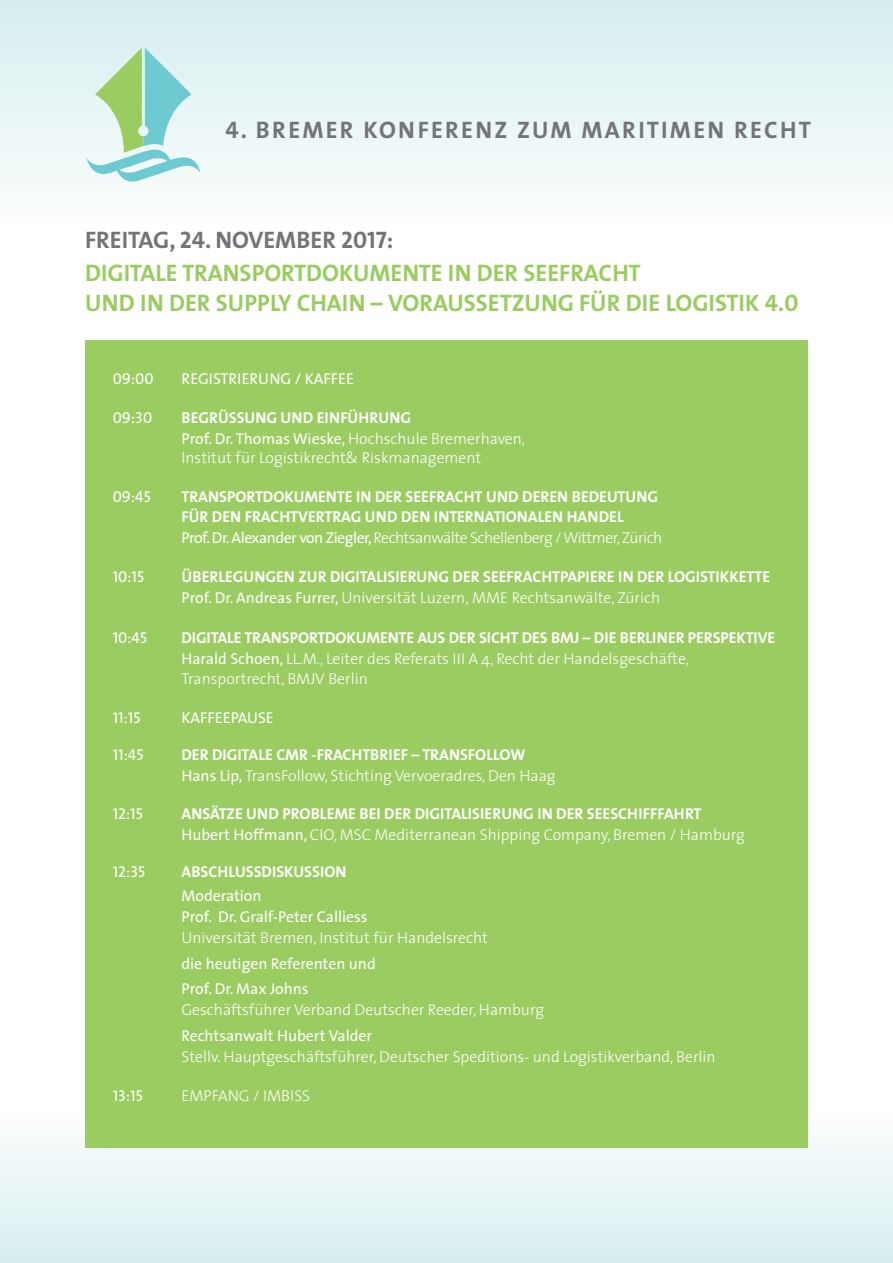
<style>
.page{position:relative;width:893px;height:1263px;background:#fff}
.page>*{position:absolute;margin:0;border:0;box-sizing:border-box;transform-origin:0 0}
.t1{font:24px/30px "The Sans Bold Caps";color:#9acc61}
.t2{font:700 24px "The Sans";letter-spacing:.095em;color:#737477}
.t3{font:24px "The Sans Bold Caps";color:#737477}
.t4{font:700 15.75px/21px "The Sans";color:#fff}
.t5{font:300 15.75px/21px "The Sans";color:#fff}
.t6{font:15.75px/21px "The Sans";color:#fff}
.t7{font:300 15.75px "The Sans";letter-spacing:-.03em;color:#fff}
.t8{font:15.75px "The Sans Caps";color:#fff}
.s1{font-family:"The Sans Bold Caps";font-weight:400}
.s2{font-family:"The Sans";font-weight:700}
.s3{font-weight:400}
.s4{font-weight:300}
.s5{font-weight:700}
</style>
<div class="page">
<div style="left:0;top:1114px;width:893px;height:148px;background:linear-gradient(to bottom,#fcfefd,#d6eeef)"></div>
<div style="left:0;top:0;width:893px;height:222px;background:linear-gradient(to bottom,#d5eeef,#fcfdfd)"></div>
<svg style="left:86px;top:48px;width:114px;height:134px"></svg>
<div style="left:85px;top:340px;width:723px;height:808px;background:#9acc61"></div>
<h1 class="t2" style="left:225px;top:121px;width:587px"><span class="s1">4</span>. BREMER KONFERENZ ZUM MARITIMEN RECHT</h1>
<h1 class="t3" style="left:85px;top:225px;width:310px">FREITAG, 24. NOVEMBER 2017:</h1>
<h1 class="t1" style="left:85px;top:257px;width:715px">DIGITALE TRANSPORTDOKUMENTE IN DER SEEFRACHT<br>UND IN DER SUPPLY CHAIN <span class="s2">–</span> VORAUSSETZUNG FÜR DIE LOGISTIK 4.0</h1>
<p class="t8" style="left:113px;top:369px;width:42px">09:00</p>
<p class="t8" style="left:113px;top:408px;width:41px">09:30</p>
<p class="t8" style="left:113px;top:488px;width:40px">09:45</p>
<p class="t8" style="left:113px;top:567px;width:33px">10:15</p>
<p class="t8" style="left:113px;top:629px;width:36px">10:45</p>
<p class="t8" style="left:113px;top:708px;width:30px">11:15</p>
<p class="t8" style="left:113px;top:746px;width:33px">11:45</p>
<p class="t8" style="left:113px;top:804px;width:32px">12:15</p>
<p class="t8" style="left:113px;top:863px;width:34px">12:35</p>
<p class="t8" style="left:113px;top:1086px;width:32px">13:15</p>
<p class="t6" style="left:181px;top:370px;width:174px">REGISTRIERUNG / KAFFEE</p>
<p class="t4" style="left:181px;top:409px;width:345px">BEGRÜSSUNG UND EINFÜHRUNG<br><span class="s3">Prof. Dr. Thomas Wieske,</span> <span class="s4">Hochschule Bremerhaven,</span></p>
<p class="t5" style="left:181px;top:449px;width:301px">Institut für Logistikrecht&amp; Riskmanagement</p>
<p class="t4" style="left:181px;top:489px;width:478px;line-height:19.5px">TRANSPORTDOKUMENTE IN DER SEEFRACHT UND DEREN BEDEUTUNG<br>FÜR DEN FRACHTVERTRAG UND DEN INTERNATIONALEN HANDEL</p>
<p class="t7" style="left:181px;top:531px;width:482px"><span class="s3">Prof. Dr. Alexander von Ziegler,</span> Rechtsanwälte Schellenberg / Wittmer, Zürich</p>
<p class="t4" style="left:181px;top:568px;width:590px">ÜBERLEGUNGEN ZUR DIGITALISIERUNG DER SEEFRACHTPAPIERE IN DER LOGISTIKKETTE<br><span class="s3">Prof. Dr. Andreas Furrer,</span> <span class="s4">Universität Luzern, MME Rechtsanwälte, Zürich</span></p>
<p class="t4" style="left:181px;top:629px;width:595px">DIGITALE TRANSPORTDOKUMENTE AUS DER SICHT DES BMJ – DIE BERLINER PERSPEKTIVE<br><span class="s3">Harald Schoen,</span> <span class="s4">LL.M., Leiter des Referats III A 4, Recht der Handelsgeschäfte,</span></p>
<p class="t5" style="left:181px;top:670px;width:188px">Transportrecht, BMJV Berlin</p>
<p class="t6" style="left:181px;top:709px;width:94px">KAFFEEPAUSE</p>
<p class="t5" style="left:181px;top:746px;width:376px"><span class="s5">DER DIGITALE CMR -FRACHTBRIEF – TRANSFOLLOW<br></span><span class="s3">Hans Lip,</span> TransFollow, Stichting Vervoeradres, Den Haag</p>
<p class="t4" style="left:181px;top:805px;width:565px">ANSÄTZE UND PROBLEME BEI DER DIGITALISIERUNG IN DER SEESCHIFFFAHRT<br><span class="s3">Hubert Hoffmann,</span> <span class="s4">CIO, MSC Mediterranean Shipping Company, Bremen / Hamburg</span></p>
<p class="t4" style="left:181px;top:863px;width:166px">ABSCHLUSSDISKUSSION</p>
<p class="t6" style="left:181px;top:887px;width:188px">Moderation<br>Prof. Dr. Gralf-Peter Calliess</p>
<p class="t5" style="left:181px;top:929px;width:308px">Universität Bremen, Institut für Handelsrecht</p>
<p class="t6" style="left:181px;top:952px;width:196px;line-height:25.5px">die heutigen Referenten und<br>Prof. Dr. Max Johns</p>
<p class="t5" style="left:181px;top:1001px;width:364px">Geschäftsführer Verband Deutscher Reeder, Hamburg</p>
<p class="t6" style="left:181px;top:1027px;width:192px">Rechtsanwalt Hubert Valder</p>
<p class="t5" style="left:181px;top:1048px;width:536px">Stellv. Hauptgeschäftsführer, Deutscher Speditions- und Logistikverband, Berlin</p>
<p class="t5" style="left:181px;top:1087px;width:130px">EMPFANG / IMBISS</p>
</div>
